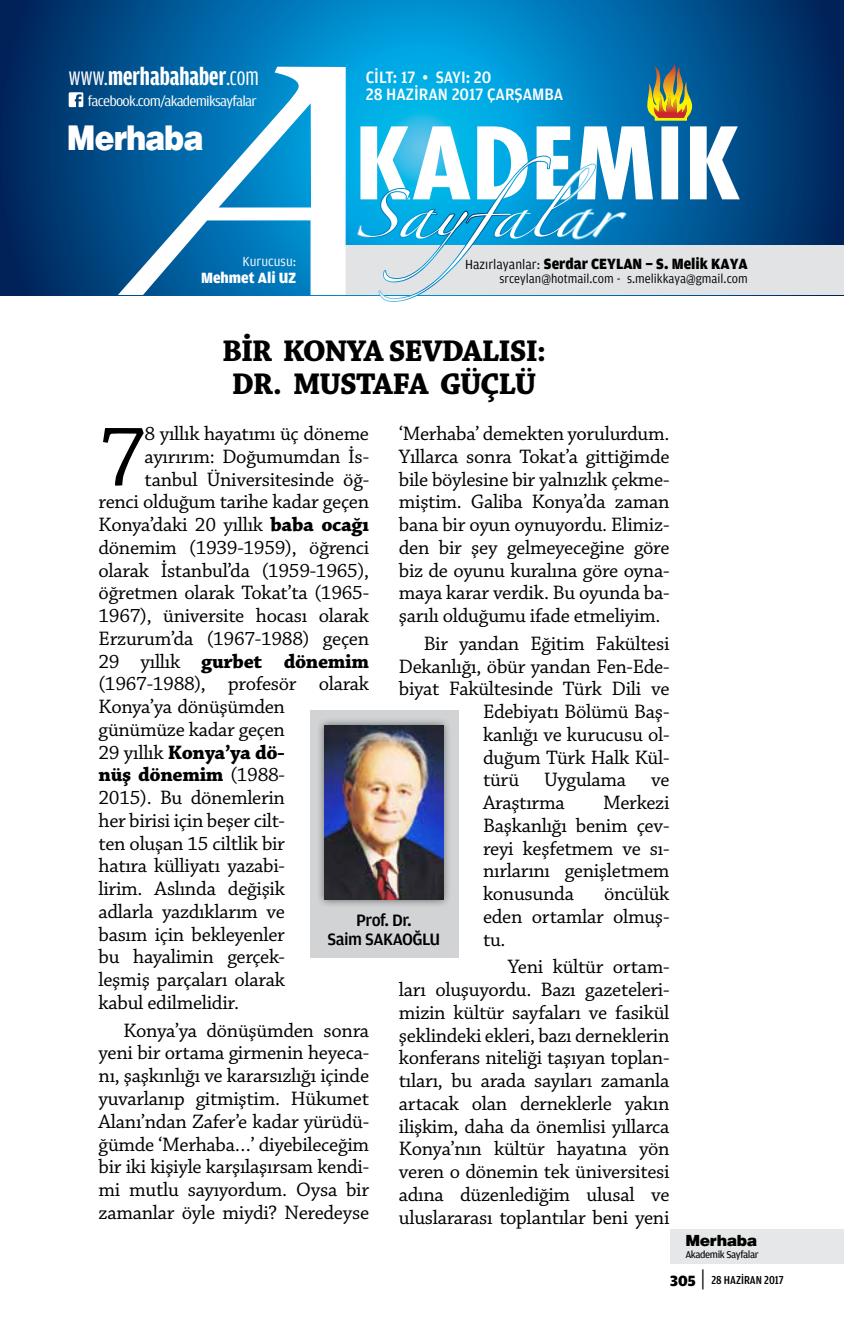
<style>
.page{position:relative;width:844px;height:1340px;background:#fff}
.page>*{position:absolute;margin:0;border:0;box-sizing:border-box;transform-origin:0 0}
.t1{font:90.48px "Chaparral Pro";color:#000}
.t2{font:42.7px "Zapfino";color:#fff;scale:1.2 1}
.t3{font:900 35px "Helvetica";letter-spacing:-.04em;color:#fff;scale:.87 1}
.t4{font:700 31.5px/33.2px "Chaparral Pro";letter-spacing:-.035em;color:#000;text-align:center}
.t5{font:700 25.9px "Toprak Comp";color:#fff;scale:1.04 1}
.t6{font:20.47px/22.8px "Chaparral Pro";letter-spacing:-.015em;color:#000;text-align:justify}
.t7{font:700 20.47px "Chaparral Pro";letter-spacing:-.015em;color:#000}
.t8{font:500 17.5px/17.5px "Toprak";color:#fff;scale:.93 1}
.t9{font:500 17.5px/19.2px "Toprak";letter-spacing:-.03em;color:#000;text-align:center}
.t10{font:700 15.75px "Toprak";color:#000;scale:.95 1}
.t11{font:700 15.75px "Toprak";color:#fff;scale:.95 1}
.t12{font:900 15.75px "Helvetica";letter-spacing:-.03em;color:#000}
.t13{font:14.88px "Toprak Cond";letter-spacing:-.04em;color:#fff;scale:1.21 1}
.t14{font:14px "Toprak";color:#fff;scale:.95 1}
.t15{font:13.12px "Toprak";color:#000;scale:.95 1}
.t16{font:500 12.25px "Toprak Cond";color:#000}
.t17{font:10.5px "Toprak";letter-spacing:-.04em;color:#000}
.s1{font-weight:400}
.s2{font-weight:400;font-size:14px}
.s3{font-weight:700}
.s4{font-family:"Toprak";font-weight:700;font-size:15.75px}
.s5{font-family:"Toprak";font-weight:300;font-size:24.5px}
</style>
<div class="page">
<div style="left:670px;top:1229px;width:173px;height:35px;background:#e6e7e8"></div>
<div style="left:310px;top:709px;width:148px;height:248px;background:#d1d3d4"></div>
<div style="left:316px;top:716px;width:135px;height:191px;background:#000;opacity:.5"></div>
<img style="left:324px;top:725px;width:119px;height:174px">
<svg style="left:0;top:0;width:843px;height:295px;background:#00508b"></svg>
<div style="left:324px;top:245px;width:519px;height:50px;background:#e2e3e4"></div>
<svg style="left:118px;top:66px;width:238px;height:230px"></svg>
<svg style="left:356px;top:63px;width:383px;height:239px"></svg>
<svg style="left:69px;top:92px;width:14px;height:15px"></svg>
<p class="t5" style="left:69px;top:63px;width:184px"><span class="s1">www.</span>merhabahaber<span class="s1">.com</span></p>
<p class="t8" style="left:366px;top:68px;width:214px">CİLT: 17 • SAYI: 20<br>28 HAZİRAN 2017 ÇARŞAMBA</p>
<p class="t13" style="left:88px;top:93px;width:141px">facebook.com/akademiksayfalar</p>
<h3 class="t3" style="left:67px;top:117px;width:159px">Merhaba</h3>
<p class="t14" style="left:242px;top:253px;width:58px">Kurucusu:</p>
<p class="t11" style="left:201px;top:269px;width:102px">Mehmet Ali UZ</p>
<h2 class="t2" style="left:355px;top:196px;width:234px">Sayfalar</h2>
<p class="t10" style="left:465px;top:255px;width:299px"><span class="s2">Hazırlayanlar:</span> Serdar CEYLAN - S. Melik KAYA</p>
<p class="t15" style="left:499px;top:271px;width:263px">srceylan@hotmail.com - s.melikkaya@gmail.com</p>
<h3 class="t4" style="left:222px;top:335px;width:325px">BİR KONYA SEVDALISI:<br>DR. MUSTAFA GÜÇLÜ</h3>
<p class="t6" style="left:399px;top:423px;width:272px">‘Merhaba’ demekten yorulurdum.<br>Yıllarca sonra Tokat’a gittiğimde bile böylesine bir yalnızlık çekme&shy;miştim. Galiba Konya’da zaman bana bir oyun oynuyordu. Elimiz&shy;den bir şey gelmeyeceğine göre biz de oyunu kuralına göre oyna&shy;maya karar verdik. Bu oyunda ba&shy;şarılı olduğumu ifade etmeliyim.</p>
<p class="t6" style="left:423px;top:632px;width:247px">Bir yandan Eğitim Fakültesi</p>
<p class="t6" style="left:399px;top:655px;width:272px">Dekanlığı, öbür yandan Fen-Ede-</p>
<p class="t6" style="left:399px;top:678px;width:272px">biyat Fakültesinde Türk Dili ve</p>
<p class="t6" style="left:483px;top:701px;width:188px">Edebiyatı Bölümü Baş-</p>
<p class="t6" style="left:483px;top:723px;width:188px">kanlığı ve kurucusu ol-</p>
<p class="t6" style="left:483px;top:746px;width:188px">duğum Türk Halk Kül-</p>
<p class="t6" style="left:483px;top:769px;width:188px">türü Uygulama ve</p>
<p class="t6" style="left:483px;top:792px;width:83px">Araştırma</p>
<h1 class="t1" style="left:98px;top:407px;width:49px">7</h1>
<p class="t6" style="left:145px;top:423px;width:226px">8 yıllık hayatımı üç döneme</p>
<p class="t6" style="left:145px;top:445px;width:226px">ayırırım: Doğumumdan İs-</p>
<p class="t6" style="left:145px;top:468px;width:226px">tanbul Üniversitesinde öğ-</p>
<p class="t6" style="left:98px;top:491px;width:272px">renci olduğum tarihe kadar geçen</p>
<p class="t6" style="left:98px;top:514px;width:272px">Konya’daki 20 yıllık <span class="s3">baba ocağı</span></p>
<p class="t6" style="left:98px;top:536px;width:272px">dönemim (1939-1959), öğrenci</p>
<p class="t6" style="left:98px;top:559px;width:272px">olarak İstanbul’da (1959-1965),</p>
<p class="t6" style="left:98px;top:582px;width:272px">öğretmen olarak Tokat’ta (1965-</p>
<p class="t6" style="left:98px;top:605px;width:272px">1967), üniversite hocası olarak</p>
<p class="t6" style="left:98px;top:627px;width:272px">Erzurum’da (1967-1988) geçen</p>
<p class="t7" style="left:98px;top:649px;width:272px"><span class="s1">29 yıllık</span> gurbet dönemim</p>
<p class="t6" style="left:98px;top:673px;width:272px">(1967-1988), profesör olarak</p>
<p class="t6" style="left:98px;top:696px;width:188px">Konya’ya dönüşümden</p>
<p class="t6" style="left:98px;top:718px;width:188px">günümüze kadar geçen</p>
<p class="t7" style="left:98px;top:740px;width:188px"><span class="s1">29 yıllık</span> Konya’ya dö-</p>
<p class="t7" style="left:98px;top:763px;width:188px">nüş dönemim <span class="s1">(1988-</span></p>
<p class="t6" style="left:98px;top:787px;width:188px">2015). Bu dönemlerin</p>
<p class="t6" style="left:98px;top:809px;width:188px">her birisi için beşer cilt-</p>
<p class="t6" style="left:98px;top:832px;width:188px">ten oluşan 15 ciltlik bir</p>
<p class="t6" style="left:98px;top:855px;width:188px">hatıra külliyatı yazabi-</p>
<p class="t6" style="left:98px;top:878px;width:188px">lirim. Aslında değişik</p>
<p class="t6" style="left:98px;top:900px;width:188px">adlarla yazdıklarım ve</p>
<p class="t6" style="left:98px;top:923px;width:188px">basım için bekleyenler</p>
<p class="t6" style="left:98px;top:946px;width:188px">bu hayalimin gerçek-</p>
<p class="t6" style="left:98px;top:969px;width:188px">leşmiş parçaları olarak</p>
<p class="t6" style="left:98px;top:991px;width:142px">kabul edilmelidir.</p>
<p class="t6" style="left:98px;top:1019px;width:272px;text-indent:25px">Konya’ya dönüşümden sonra yeni bir ortama girmenin heyeca&shy;nı, şaşkınlığı ve kararsızlığı içinde yuvarlanıp gitmiştim. Hükumet Alanı’ndan Zafer’e kadar yürüdü&shy;ğümde ‘Merhaba…’ diyebileceğim bir iki kişiyle karşılaşırsam kendi&shy;mi mutlu sayıyordum. Oysa bir zamanlar öyle miydi? Neredeyse</p>
<p class="t6" style="left:483px;top:792px;width:188px;text-indent:120px">Merkezi Başkanlığı benim çev&shy;reyi keşfetmem ve sı&shy;nırlarını genişletmem konusunda</p>
<p class="t6" style="left:483px;top:883px;width:188px;text-indent:121px">öncülük eden ortamlar olmuş&shy;tu.</p>
<p class="t6" style="left:399px;top:956px;width:272px;text-indent:109px">Yeni kültür ortam&shy;ları oluşuyordu. Bazı gazeteleri&shy;mizin kültür sayfaları ve fasikül şeklindeki ekleri, bazı derneklerin konferans niteliği taşıyan toplan&shy;tıları, bu arada sayıları zamanla artacak olan derneklerle yakın ilişkim, daha da önemlisi yıllarca Konya’nın kültür hayatına yön veren o dönemin tek üniversitesi adına düzenlediğim ulusal ve uluslararası toplantılar beni yeni</p>
<p class="t9" style="left:327px;top:910px;width:114px">Prof. Dr.<br>Saim SAKAOĞLU</p>
<p class="t12" style="left:685px;top:1230px;width:73px">Merhaba</p>
<p class="t17" style="left:685px;top:1248px;width:75px">Akademik Sayfalar</p>
<p class="t16" style="left:670px;top:1273px;width:115px"><span class="s4">305</span> <span class="s5">|</span> 28 HAZİRAN 2017</p>
</div>
